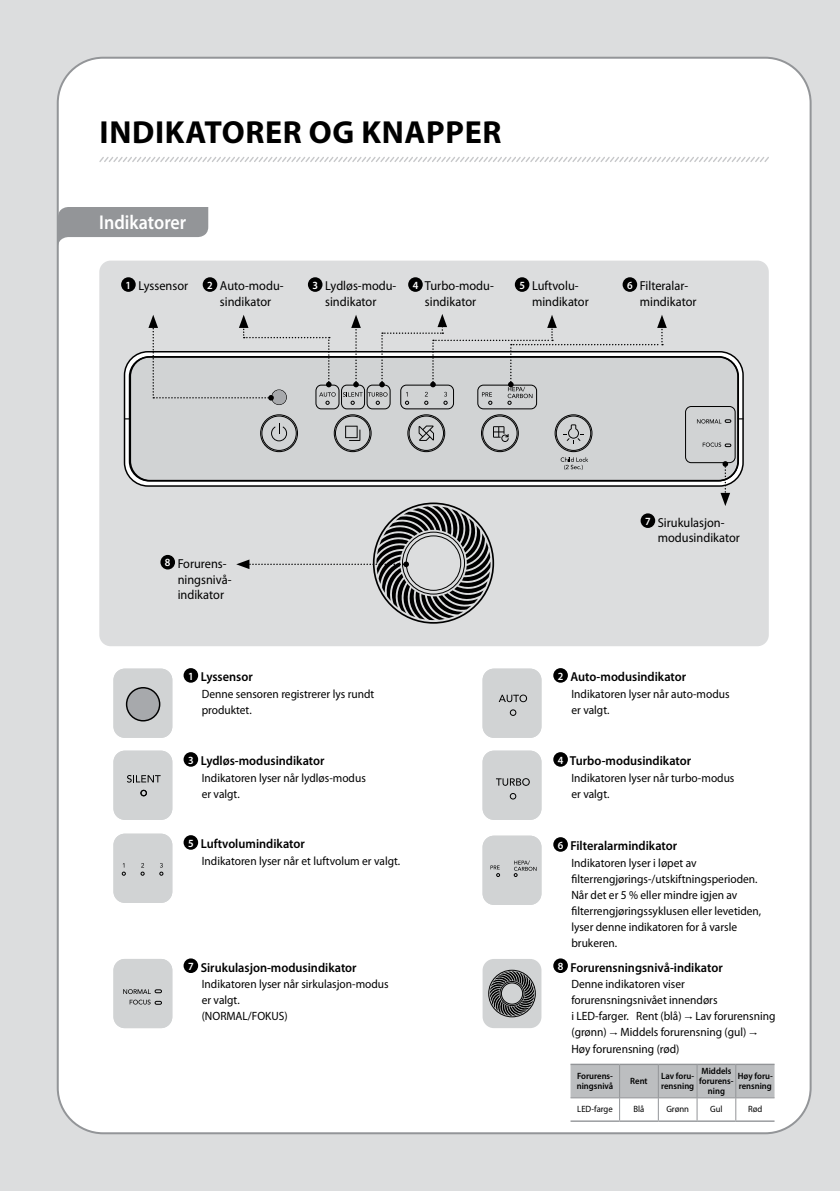
<style>
.page{position:relative;width:840px;height:1191px;background:#fff}
.page>*{position:absolute;margin:0;border:0;box-sizing:border-box;transform-origin:0 0}
.t1{font:700 32px "Myriad Pro";letter-spacing:.02em;color:#000}
.t2{font:600 20px "Myriad Pro";color:#fff;scale:.9 1}
.t3{font:13px/15.6px "Myriad Pro";color:#000;scale:.95 1}
.t4{font:600 13px "Myriad Pro";color:#000;scale:.95 1}
.t5{font:12px/16px "Myriad Pro";color:#000;scale:.95 1}
.t6{font:600 9.2px/10px "Myriad Pro";color:#000;scale:.95 1}
.t7{font:9.2px "Myriad Pro";color:#000;scale:.95 1}
.s1{font-weight:600;font-size:11px;color:#fff}
.s2{font-size:11px;color:#fff}
.s3{font-family:"Yoon Gothic L";font-size:10px}
</style>
<div class="page">
<div style="left:0;top:0;width:839px;height:1191px;background:#dcddde"></div>
<hr style="left:839px;top:0;width:1px;height:1191px;background:#dcddde">
<div style="left:58px;top:58px;width:752px;height:1075px;background:#fff;border-radius:45px"></div>
<div style="left:99px;top:261px;width:669px;height:385px;background:#dcddde;border-radius:11px"></div>
<svg style="left:124px;top:352px;width:618px;height:134px;background:#d0d0d0"></svg>
<div style="left:124px;top:351px;width:619px;height:136px;border:1px solid #000;border-radius:24px"></div>
<div style="left:129px;top:357px;width:608px;height:124px;background:#d1d3d4;border-radius:20px"></div>
<div style="left:129px;top:356px;width:609px;height:125px;border:2px solid #000;border-radius:20px"></div>
<div style="left:407px;top:414px;width:38px;height:38px;border:1px solid #000;border-radius:50%"></div>
<div style="left:334px;top:414px;width:37px;height:38px;border:1px solid #000;border-radius:50%"></div>
<div style="left:260px;top:414px;width:37px;height:38px;border:1px solid #000;border-radius:50%"></div>
<div style="left:408px;top:416px;width:35px;height:35px;border:1px solid #000;border-radius:50%"></div>
<div style="left:335px;top:416px;width:35px;height:35px;border:1px solid #000;border-radius:50%"></div>
<div style="left:261px;top:416px;width:35px;height:35px;border:1px solid #000;border-radius:50%"></div>
<div style="left:554px;top:414px;width:38px;height:38px;border:1px solid #000;border-radius:50%"></div>
<div style="left:481px;top:414px;width:37px;height:38px;border:1px solid #000;border-radius:50%"></div>
<div style="left:555px;top:416px;width:35px;height:35px;border:1px solid #000;border-radius:50%"></div>
<div style="left:482px;top:416px;width:35px;height:35px;border:1px solid #000;border-radius:50%"></div>
<svg style="left:271px;top:423px;width:16px;height:18px"></svg>
<svg style="left:418px;top:425px;width:16px;height:16px"></svg>
<svg style="left:345px;top:426px;width:15px;height:15px"></svg>
<svg style="left:563px;top:424px;width:20px;height:19px"></svg>
<svg style="left:560px;top:457px;width:28px;height:13px"></svg>
<svg style="left:493px;top:426px;width:15px;height:16px"></svg>
<svg style="left:696px;top:419px;width:34px;height:4px"></svg>
<svg style="left:702px;top:442px;width:28px;height:5px"></svg>
<svg style="left:99px;top:157px;width:670px;height:5px"></svg>
<svg style="left:58px;top:207px;width:150px;height:40px"></svg>
<div style="left:183px;top:668px;width:15px;height:14px;background:#000;border-radius:50%"></div>
<div style="left:183px;top:835px;width:15px;height:14px;background:#000;border-radius:50%"></div>
<div style="left:183px;top:958px;width:15px;height:15px;background:#000;border-radius:50%"></div>
<div style="left:553px;top:668px;width:14px;height:14px;background:#000;border-radius:50%"></div>
<div style="left:183px;top:752px;width:15px;height:14px;background:#000;border-radius:50%"></div>
<div style="left:553px;top:752px;width:14px;height:14px;background:#000;border-radius:50%"></div>
<div style="left:553px;top:837px;width:14px;height:14px;background:#000;border-radius:50%"></div>
<div style="left:553px;top:958px;width:14px;height:15px;background:#000;border-radius:50%"></div>
<div style="left:121px;top:277px;width:15px;height:15px;background:#000;border-radius:50%"></div>
<div style="left:202px;top:277px;width:15px;height:15px;background:#000;border-radius:50%"></div>
<div style="left:308px;top:277px;width:14px;height:15px;background:#000;border-radius:50%"></div>
<div style="left:408px;top:277px;width:14px;height:15px;background:#000;border-radius:50%"></div>
<div style="left:514px;top:277px;width:15px;height:15px;background:#000;border-radius:50%"></div>
<div style="left:622px;top:277px;width:14px;height:15px;background:#000;border-radius:50%"></div>
<div style="left:640px;top:513px;width:14px;height:15px;background:#000;border-radius:50%"></div>
<hr style="left:570px;top:1063px;width:49px;height:2px;background:#939598">
<hr style="left:619px;top:1063px;width:39px;height:2px;background:#939598">
<hr style="left:658px;top:1063px;width:38px;height:2px;background:#939598">
<hr style="left:696px;top:1063px;width:39px;height:2px;background:#939598">
<hr style="left:735px;top:1063px;width:39px;height:2px;background:#939598">
<hr style="left:570px;top:1120px;width:49px;height:1px;background:#939598">
<hr style="left:619px;top:1120px;width:39px;height:1px;background:#939598">
<hr style="left:658px;top:1120px;width:38px;height:1px;background:#939598">
<hr style="left:696px;top:1120px;width:39px;height:1px;background:#939598">
<hr style="left:735px;top:1120px;width:39px;height:1px;background:#939598">
<svg style="left:570px;top:1064px;width:204px;height:56px"></svg>
<div style="left:160px;top:555px;width:15px;height:14px;background:#000;border-radius:50%"></div>
<svg style="left:148px;top:315px;width:187px;height:90px"></svg>
<svg style="left:236px;top:506px;width:254px;height:114px"></svg>
<div style="left:315px;top:384px;width:24px;height:25px;border:1px solid #000;border-radius:5px"></div>
<div style="left:400px;top:384px;width:54px;height:25px;border:1px solid #000;border-radius:6px"></div>
<div style="left:477px;top:384px;width:59px;height:25px;border:1px solid #000;border-radius:6px"></div>
<svg style="left:343px;top:314px;width:323px;height:91px"></svg>
<div style="left:684px;top:406px;width:51px;height:57px;border:1px solid #000;border-radius:6px"></div>
<svg style="left:720px;top:461px;width:9px;height:45px"></svg>
<svg style="left:113px;top:668px;width:59px;height:70px;background:#d0d2d3"></svg>
<div style="left:126px;top:687px;width:33px;height:34px;background:#a7a9ac;border-radius:50%"></div>
<div style="left:126px;top:687px;width:34px;height:34px;border:1px solid #000;border-radius:50%"></div>
<svg style="left:113px;top:750px;width:59px;height:70px;background:#cdcfcf"></svg>
<svg style="left:482px;top:750px;width:59px;height:70px;background:#cdcfd0"></svg>
<svg style="left:482px;top:668px;width:59px;height:70px;background:#ced0d1"></svg>
<svg style="left:113px;top:833px;width:59px;height:70px;background:#d0d2d3"></svg>
<svg style="left:113px;top:959px;width:59px;height:69px;background:#cccecf"></svg>
<svg style="left:482px;top:835px;width:59px;height:70px;background:#ced0d1"></svg>
<div style="left:482px;top:959px;width:59px;height:69px;background:#d1d3d4;border-radius:11px"></div>
<svg style="left:490px;top:971px;width:44px;height:44px"></svg>
<div style="left:488px;top:970px;width:47px;height:47px;border:1px solid #000;border-radius:50%"></div>
<div style="left:501px;top:982px;width:21px;height:22px;border:1px solid #000;border-radius:50%"></div>
<div style="left:499px;top:981px;width:25px;height:24px;border:1px solid #000;border-radius:50%"></div>
<div style="left:341px;top:384px;width:24px;height:25px;border:1px solid #000;border-radius:5px"></div>
<div style="left:366px;top:384px;width:24px;height:25px;border:1px solid #000;border-radius:5px"></div>
<h1 class="t1" style="left:100px;top:111px;width:403px">INDIKATORER OG KNAPPER</h1>
<h2 class="t2" style="left:99px;top:210px;width:98px">Indikatorer</h2>
<p class="t3" style="left:125px;top:278px;width:67px"><span class="s1">1</span> Lyssensor</p>
<p class="t3" style="left:207px;top:278px;width:82px;text-align:center"><span class="s1">2</span> Auto-modu&shy;sindikator</p>
<p class="t3" style="left:312px;top:278px;width:90px;text-align:center"><span class="s1">3</span> Lydløs-modu&shy;sindikator</p>
<p class="t3" style="left:412px;top:278px;width:87px;text-align:center"><span class="s1">4</span> Turbo-modu&shy;sindikator</p>
<p class="t3" style="left:531px;top:278px;width:61px;text-indent:-13px"><span class="s1">5</span> Luftvolu&shy;mindikator</p>
<p class="t3" style="left:639px;top:278px;width:61px;text-indent:-13px"><span class="s1">6</span> Filteralar&shy;mindikator</p>
<p class="t3" style="left:177px;top:556px;width:58px;text-indent:-13px"><span class="s1">8</span> Forurens&shy;ningsnivå&shy;indikator</p>
<p class="t4" style="left:188px;top:668px;width:70px"><span class="s2">1</span> Lyssensor</p>
<p class="t5" style="left:202px;top:686px;width:183px">Denne sensoren registrerer lys rundt produktet.</p>
<p class="t4" style="left:188px;top:752px;width:145px"><span class="s2">3</span> Lydløs-modusindikator</p>
<p class="t5" style="left:202px;top:770px;width:174px">Indikatoren lyser når lydløs-modus er valgt.</p>
<p class="t4" style="left:188px;top:835px;width:124px"><span class="s2">5</span> Luftvolumindikator</p>
<p class="t5" style="left:202px;top:853px;width:210px">Indikatoren lyser når et luftvolum er valgt.</p>
<p class="t4" style="left:188px;top:959px;width:179px"><span class="s2">7</span> Sirukulasjon-modusindikator</p>
<p class="t5" style="left:202px;top:976px;width:198px">Indikatoren lyser når sirkulasjon-modus er valgt.<br>(NORMAL/FOKUS)</p>
<p class="t3" style="left:657px;top:514px;width:88px;text-indent:-13px"><span class="s1">7</span> Sirukulasjon&shy;modusindikator</p>
<p class="t4" style="left:557px;top:668px;width:137px"><span class="s2">2</span> Auto-modusindikator</p>
<p class="t5" style="left:571px;top:686px;width:168px">Indikatoren lyser når auto-modus er valgt.</p>
<p class="t4" style="left:557px;top:752px;width:142px"><span class="s2">4</span> Turbo-modusindikator</p>
<p class="t5" style="left:571px;top:770px;width:173px">Indikatoren lyser når turbo-modus er valgt.</p>
<p class="t4" style="left:557px;top:837px;width:127px"><span class="s2">6</span> Filteralarmindikator</p>
<p class="t5" style="left:571px;top:855px;width:201px">Indikatoren lyser i løpet av filterrengjørings-/utskiftningsperioden.<br>Når det er 5 % eller mindre igjen av filterrengjøringssyklusen eller levetiden, lyser denne indikatoren for å varsle brukeren.</p>
<p class="t4" style="left:557px;top:959px;width:175px"><span class="s2">8</span> Forurensningsnivå-indikator</p>
<p class="t5" style="left:571px;top:976px;width:216px">Denne indikatoren viser forurensningsnivået innendørs<br>i LED-farger. Rent (blå) <span class="s3">→</span> Lav forurensning (grønn) <span class="s3">→</span> Middels forurensning (gul) <span class="s3">→<br></span>Høy forurensning (rød)</p>
<p class="t6" style="left:576px;top:1070px;width:40px">Forurens&shy;ningsnivå</p>
<p class="t6" style="left:630px;top:1075px;width:20px">Rent</p>
<p class="t6" style="left:660px;top:1070px;width:36px">Lav foru&shy;rensning</p>
<p class="t6" style="left:699px;top:1065px;width:38px;text-align:center">Middels forurens&shy;ning</p>
<p class="t6" style="left:737px;top:1070px;width:38px">Høy foru&shy;rensning</p>
<p class="t7" style="left:577px;top:1103px;width:39px">LED-farge</p>
<p class="t7" style="left:633px;top:1103px;width:13px">Blå</p>
<p class="t7" style="left:666px;top:1103px;width:25px">Grønn</p>
<p class="t7" style="left:709px;top:1103px;width:15px">Gul</p>
<p class="t7" style="left:747px;top:1103px;width:17px">Rød</p>
</div>
